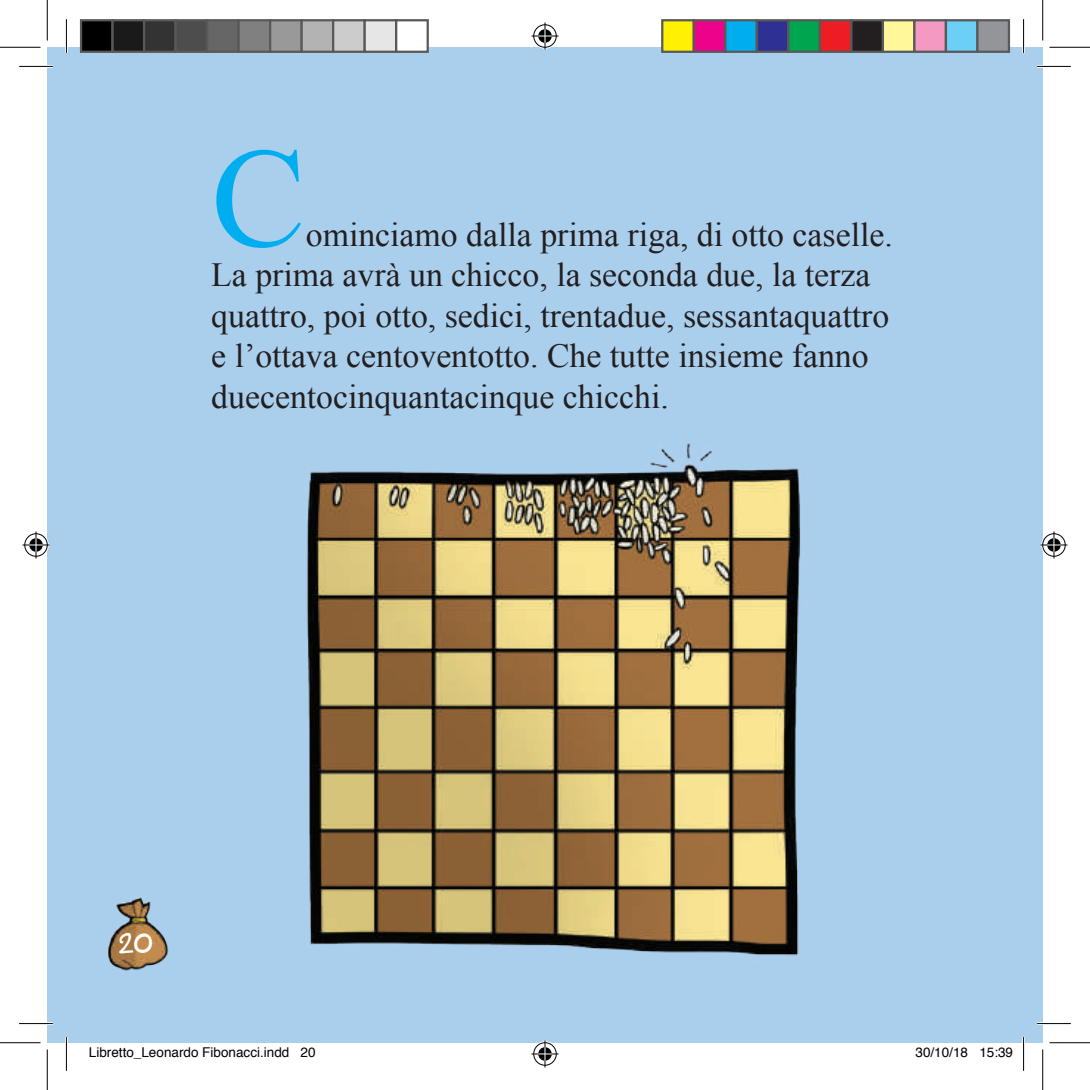
<style>
.page{position:relative;width:1090px;height:1090px;background:#fff}
.page>*{position:absolute;margin:0;border:0;box-sizing:border-box;transform-origin:0 0}
.t1{font:141.75px "Times New Roman";color:#00aeef}
.t2{font:33.75px/40.5px "Times New Roman";color:#231f20}
.t3{font:33.75px "Kleiner Flug";color:#fff}
.t4{font:13.5px "Helvetica";color:#000}
</style>
<div class="page">
<div style="left:47px;top:47px;width:995px;height:995px;background:#aacfed"></div>
<img style="left:108px;top:897px;width:61px;height:74px">
<img style="left:306px;top:443px;width:495px;height:513px">
<hr style="left:19px;top:65px;width:34px;height:3px;background:#fff">
<hr style="left:1037px;top:65px;width:33px;height:3px;background:#fff">
<hr style="left:19px;top:1022px;width:34px;height:2px;background:#fff">
<hr style="left:1037px;top:1022px;width:33px;height:2px;background:#fff">
<hr style="left:65px;top:19px;width:3px;height:34px;background:#fff">
<hr style="left:65px;top:1037px;width:3px;height:33px;background:#fff">
<hr style="left:1022px;top:19px;width:2px;height:34px;background:#fff">
<hr style="left:1022px;top:1037px;width:2px;height:33px;background:#fff">
<hr style="left:19px;top:66px;width:34px;height:1px;background:#000">
<hr style="left:1037px;top:66px;width:33px;height:1px;background:#000">
<hr style="left:19px;top:1023px;width:34px;height:1px;background:#000">
<hr style="left:1037px;top:1023px;width:33px;height:1px;background:#000">
<hr style="left:66px;top:19px;width:1px;height:34px;background:#000">
<hr style="left:66px;top:1037px;width:1px;height:33px;background:#000">
<hr style="left:1023px;top:19px;width:1px;height:34px;background:#000">
<hr style="left:1023px;top:1037px;width:1px;height:33px;background:#000">
<hr style="left:0;top:47px;width:40px;height:1px;background:#000">
<hr style="left:1049px;top:47px;width:40px;height:1px;background:#000">
<hr style="left:0;top:1042px;width:40px;height:1px;background:#000">
<hr style="left:1049px;top:1042px;width:40px;height:1px;background:#000">
<hr style="left:47px;top:0;width:1px;height:40px;background:#000">
<hr style="left:47px;top:1049px;width:1px;height:40px;background:#000">
<hr style="left:1042px;top:0;width:1px;height:40px;background:#000">
<hr style="left:1042px;top:1049px;width:1px;height:40px;background:#000">
<svg style="left:531px;top:23px;width:27px;height:27px"></svg>
<svg style="left:531px;top:1040px;width:27px;height:27px"></svg>
<svg style="left:23px;top:531px;width:27px;height:27px"></svg>
<svg style="left:1040px;top:531px;width:27px;height:27px"></svg>
<div style="left:81px;top:20px;width:32px;height:32px;background:#000"></div>
<div style="left:80px;top:19px;width:34px;height:34px;border:2px solid #595959"></div>
<div style="left:113px;top:20px;width:31px;height:32px;background:#1a1a1a"></div>
<div style="left:111px;top:19px;width:34px;height:34px;border:2px solid #595959"></div>
<div style="left:144px;top:20px;width:32px;height:32px;background:#333"></div>
<div style="left:143px;top:19px;width:34px;height:34px;border:2px solid #595959"></div>
<div style="left:176px;top:20px;width:31px;height:32px;background:#4d4d4d"></div>
<div style="left:174px;top:19px;width:34px;height:34px;border:2px solid #595959"></div>
<div style="left:207px;top:20px;width:32px;height:32px;background:#666"></div>
<div style="left:206px;top:19px;width:34px;height:34px;border:2px solid #595959"></div>
<div style="left:239px;top:20px;width:31px;height:32px;background:#808080"></div>
<div style="left:237px;top:19px;width:34px;height:34px;border:2px solid #595959"></div>
<div style="left:270px;top:20px;width:32px;height:32px;background:#999"></div>
<div style="left:269px;top:19px;width:34px;height:34px;border:2px solid #595959"></div>
<div style="left:302px;top:20px;width:31px;height:32px;background:#b3b3b3"></div>
<div style="left:300px;top:19px;width:34px;height:34px;border:2px solid #595959"></div>
<div style="left:333px;top:20px;width:32px;height:32px;background:#ccc"></div>
<div style="left:332px;top:19px;width:34px;height:34px;border:2px solid #595959"></div>
<div style="left:365px;top:20px;width:31px;height:32px;background:#e6e6e6"></div>
<div style="left:363px;top:19px;width:34px;height:34px;border:2px solid #595959"></div>
<div style="left:396px;top:20px;width:32px;height:32px;background:#fff"></div>
<div style="left:395px;top:19px;width:34px;height:34px;border:2px solid #595959"></div>
<div style="left:662px;top:20px;width:31px;height:32px;background:#fff101"></div>
<div style="left:661px;top:19px;width:34px;height:34px;border:2px solid #595959"></div>
<div style="left:693px;top:20px;width:32px;height:32px;background:#ed028c"></div>
<div style="left:692px;top:19px;width:34px;height:34px;border:2px solid #595959"></div>
<div style="left:725px;top:20px;width:31px;height:32px;background:#00aeef"></div>
<div style="left:724px;top:19px;width:34px;height:34px;border:2px solid #595959"></div>
<div style="left:756px;top:20px;width:32px;height:32px;background:#2e3092"></div>
<div style="left:755px;top:19px;width:34px;height:34px;border:2px solid #595959"></div>
<div style="left:788px;top:20px;width:31px;height:32px;background:#00a54f"></div>
<div style="left:787px;top:19px;width:34px;height:34px;border:2px solid #595959"></div>
<div style="left:819px;top:20px;width:32px;height:32px;background:#ee1d23"></div>
<div style="left:818px;top:19px;width:34px;height:34px;border:2px solid #595959"></div>
<div style="left:851px;top:20px;width:31px;height:32px;background:#231f20"></div>
<div style="left:850px;top:19px;width:34px;height:34px;border:2px solid #595959"></div>
<div style="left:882px;top:20px;width:32px;height:32px;background:#fff79a"></div>
<div style="left:881px;top:19px;width:34px;height:34px;border:2px solid #595959"></div>
<div style="left:914px;top:20px;width:31px;height:32px;background:#f499c2"></div>
<div style="left:913px;top:19px;width:34px;height:34px;border:2px solid #595959"></div>
<div style="left:945px;top:20px;width:32px;height:32px;background:#6bcff6"></div>
<div style="left:944px;top:19px;width:34px;height:34px;border:2px solid #595959"></div>
<div style="left:977px;top:20px;width:31px;height:32px;background:#939598"></div>
<div style="left:976px;top:19px;width:34px;height:34px;border:2px solid #595959"></div>
<h1 class="t1" style="left:211px;top:103px;width:96px">C</h1>
<p class="t2" style="left:211px;top:214px;width:683px;text-indent:95px">ominciamo dalla prima riga, di otto caselle.<br>La prima avrà un chicco, la seconda due, la terza quattro, poi otto, sedici, trentadue, sessantaquattro e l’ottava centoventotto. Che tutte insieme fanno duecentocinquantacinque chicchi.</p>
<p class="t3" style="left:119px;top:927px;width:36px">20</p>
<p class="t4" style="left:89px;top:1042px;width:228px">Libretto_Leonardo Fibonacci.indd 20</p>
<p class="t4" style="left:915px;top:1042px;width:99px">30/10/18 15:39</p>
</div>
